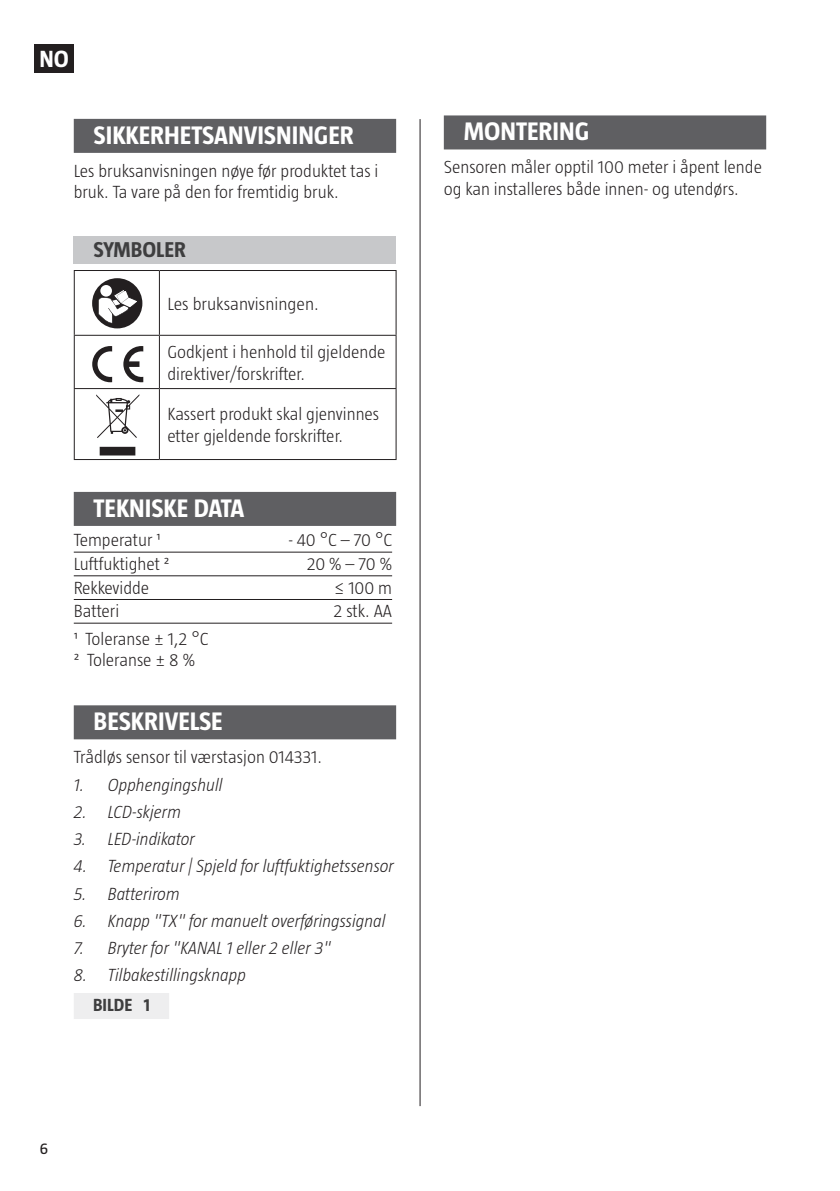
<style>
.page{position:relative;width:840px;height:1191px;background:#fff}
.page>*{position:absolute;margin:0;border:0;box-sizing:border-box;transform-origin:0 0}
.Rubrik{font:700 26px "Taz";color:#fff}
.t1{font:700 24px "Taz";color:#fff}
.Underrubrik{font:700 22px "Taz";color:#3e3e3f}
.Brödtext{font:300 18px/21.6px "Taz";color:#231f20}
.t2{font:italic 300 18px "Taz";color:#231f20}
.Enkel_tabell{font:300 18px "Taz";color:#231f20}
.t3{font:700 18px "Taz";color:#3e3e3f}
.t4{font:16px "Taz";color:#231f20}
</style>
<div class="page">
<div style="left:35px;top:44px;width:39px;height:29px;background:#231f20"></div>
<hr style="left:419px;top:119px;width:1px;height:987px;background:#231f20">
<div style="left:443px;top:115px;width:322px;height:34px;background:#5f5f62"></div>
<div style="left:74px;top:119px;width:322px;height:34px;background:#5f5f62"></div>
<div style="left:74px;top:236px;width:322px;height:28px;background:#c7c8ca"></div>
<div style="left:74px;top:492px;width:322px;height:34px;background:#5f5f62"></div>
<hr style="left:74px;top:552px;width:318px;height:1px;background:#231f20">
<hr style="left:74px;top:575px;width:318px;height:1px;background:#231f20">
<hr style="left:74px;top:599px;width:318px;height:1px;background:#231f20">
<hr style="left:74px;top:623px;width:318px;height:1px;background:#231f20">
<div style="left:74px;top:705px;width:322px;height:34px;background:#5f5f62"></div>
<div style="left:74px;top:993px;width:95px;height:26px;background:#eeeeef"></div>
<hr style="left:74px;top:270px;width:85px;height:1px;background:#231f20">
<hr style="left:159px;top:270px;width:237px;height:1px;background:#231f20">
<hr style="left:74px;top:271px;width:1px;height:64px;background:#231f20">
<hr style="left:159px;top:271px;width:1px;height:64px;background:#231f20">
<hr style="left:395px;top:271px;width:1px;height:64px;background:#231f20">
<hr style="left:74px;top:335px;width:85px;height:1px;background:#231f20">
<hr style="left:74px;top:336px;width:1px;height:52px;background:#231f20">
<hr style="left:159px;top:335px;width:237px;height:1px;background:#231f20">
<hr style="left:159px;top:336px;width:1px;height:52px;background:#231f20">
<hr style="left:395px;top:336px;width:1px;height:52px;background:#231f20">
<hr style="left:74px;top:388px;width:85px;height:1px;background:#231f20">
<hr style="left:74px;top:389px;width:1px;height:70px;background:#231f20">
<hr style="left:159px;top:388px;width:237px;height:1px;background:#231f20">
<hr style="left:159px;top:389px;width:1px;height:70px;background:#231f20">
<hr style="left:395px;top:389px;width:1px;height:70px;background:#231f20">
<hr style="left:74px;top:459px;width:85px;height:1px;background:#231f20">
<hr style="left:159px;top:459px;width:237px;height:1px;background:#231f20">
<div style="left:92px;top:278px;width:50px;height:50px;background:#231f20;border-radius:50%"></div>
<div style="left:100px;top:285px;width:12px;height:11px;background:#fff;border-radius:50%"></div>
<svg style="left:98px;top:289px;width:41px;height:34px"></svg>
<svg style="left:92px;top:346px;width:20px;height:36px"></svg>
<svg style="left:123px;top:346px;width:20px;height:36px"></svg>
<svg style="left:96px;top:394px;width:43px;height:61px"></svg>
<h2 class="t1" style="left:39px;top:45px;width:31px">NO</h2>
<p class="Rubrik" style="left:94px;top:120px;width:261px">SIKKERHETSANVISNINGER</p>
<p class="Brödtext" style="left:74px;top:160px;width:306px">Les bruksanvisningen nøye før produktet tas i bruk. Ta vare på den for fremtidig bruk.</p>
<p class="Underrubrik" style="left:94px;top:237px;width:94px">SYMBOLER</p>
<p class="Brödtext" style="left:167px;top:293px;width:153px">Les bruksanvisningen.</p>
<p class="Brödtext" style="left:167px;top:341px;width:219px">Godkjent i henhold til gjeldende direktiver/forskrifter.</p>
<p class="Brödtext" style="left:167px;top:403px;width:213px">Kassert produkt skal gjenvinnes etter gjeldende forskrifter.</p>
<p class="Rubrik" style="left:94px;top:493px;width:152px">TEKNISKE DATA</p>
<p class="Enkel_tabell" style="left:74px;top:530px;width:88px">Temperatur ¹</p>
<p class="Enkel_tabell" style="left:288px;top:530px;width:105px">- 40 °C – 70 °C</p>
<p class="Enkel_tabell" style="left:74px;top:553px;width:97px">Luftfuktighet ²</p>
<p class="Enkel_tabell" style="left:306px;top:553px;width:87px">20 % – 70 %</p>
<p class="Enkel_tabell" style="left:74px;top:577px;width:77px">Rekkevidde</p>
<p class="Enkel_tabell" style="left:334px;top:577px;width:59px">≤ 100 m</p>
<p class="Enkel_tabell" style="left:74px;top:601px;width:47px">Batteri</p>
<p class="Enkel_tabell" style="left:333px;top:601px;width:60px">2 stk. AA</p>
<p class="Brödtext" style="left:74px;top:627px;width:136px">¹ Toleranse ± 1,2 °C<br>² Toleranse ± 8 %</p>
<p class="Rubrik" style="left:94px;top:707px;width:130px">BESKRIVELSE</p>
<p class="Brödtext" style="left:74px;top:746px;width:249px">Trådløs sensor til værstasjon 014331.</p>
<p class="t2" style="left:74px;top:774px;width:150px">1. Opphengingshull</p>
<p class="t2" style="left:74px;top:801px;width:109px">2. LCD-skjerm</p>
<p class="t2" style="left:74px;top:829px;width:123px">3. LED-indikator</p>
<p class="t2" style="left:74px;top:856px;width:321px">4. Temperatur | Spjeld for luftfuktighetssensor</p>
<p class="t2" style="left:74px;top:883px;width:107px">5. Batterirom</p>
<p class="t2" style="left:74px;top:910px;width:313px">6. Knapp "TX" for manuelt overføringssignal</p>
<p class="t2" style="left:74px;top:938px;width:258px">7. Bryter for "KANAL 1 eller 2 eller 3"</p>
<p class="t2" style="left:74px;top:965px;width:173px">8. Tilbakestillingsknapp</p>
<p class="t3" style="left:93px;top:995px;width:59px">BILDE 1</p>
<p class="Rubrik" style="left:463px;top:117px;width:127px">MONTERING</p>
<p class="Brödtext" style="left:443px;top:156px;width:319px">Sensoren måler opptil 100 meter i åpent lende og kan installeres både innen- og utendørs.</p>
<p class="t4" style="left:40px;top:1139px;width:10px">6</p>
</div>
